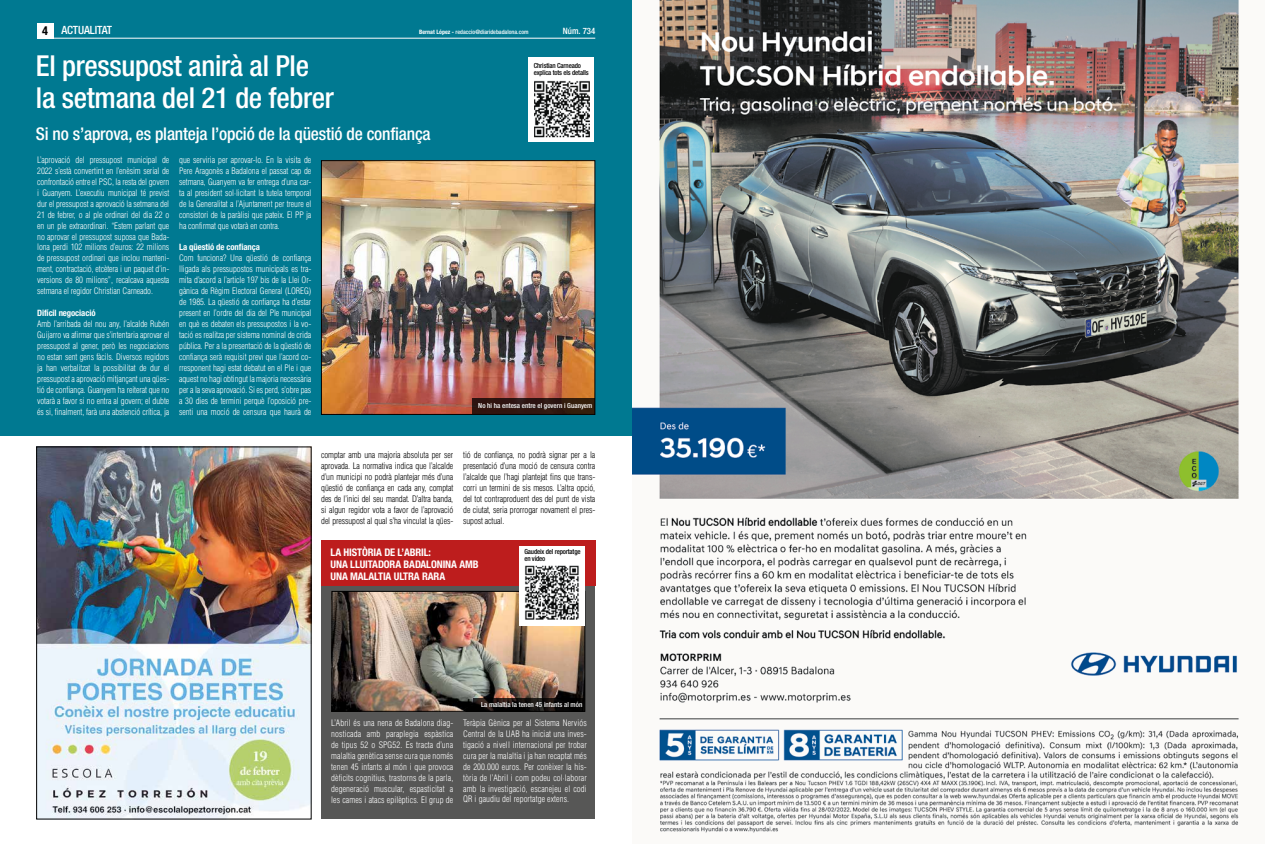
<style>
.page{position:relative;width:1265px;height:844px;background:#fff}
.page>*{position:absolute;margin:0;border:0;box-sizing:border-box;transform-origin:0 0}
.t1{font:500 condensed 28.88px/32.4px "Helvetica Neue";letter-spacing:-.01em;color:#fff}
.t2{font:500 condensed 17.5px "Helvetica Neue";letter-spacing:-.01em;color:#fff}
.t3{font:500 condensed 11.38px "Helvetica Neue";letter-spacing:-.01em;color:#fff}
.t4{font:700 condensed 10.5px/12.2px "Helvetica Neue";letter-spacing:-.01em;color:#fff}
.t5{font:300 condensed 8.75px/10.9px "Helvetica";letter-spacing:-.01em;color:#fff;text-align:justify}
.t6{font:300 condensed 8.75px/10.9px "Helvetica";letter-spacing:-.01em;color:#000;text-align:justify}
.t7{font:700 condensed 8.75px "Helvetica Neue";letter-spacing:-.01em;color:#fff}
.t8{font:500 condensed 8.75px "Helvetica Neue";color:#fff}
.t9{font:500 condensed 7px/7px "Helvetica Neue";letter-spacing:-.02em;color:#000}
.t10{font:500 condensed 7px "Helvetica Neue";color:#fff}
.t11{font:500 condensed 6.04px "Helvetica Neue";color:#fff}
.s1{font-weight:700;font-size:12.25px}
.s2{font-weight:700}
</style>
<div class="page">
<div style="left:0;top:0;width:633px;height:435px;background:#007991"></div>
<img style="left:39px;top:448px;width:270px;height:369px">
<img style="left:323px;top:162px;width:270px;height:250px">
<div style="left:321px;top:160px;width:274px;height:254px;border:1px solid #000"></div>
<div style="left:472px;top:398px;width:123px;height:16px;background:#301710"></div>
<div style="left:321px;top:578px;width:274px;height:241px;background:#575756"></div>
<div style="left:321px;top:539px;width:274px;height:46px;background:#bd1d1d"></div>
<img style="left:334px;top:593px;width:249px;height:116px">
<div style="left:332px;top:591px;width:253px;height:120px;border:1px solid #000"></div>
<svg style="left:473px;top:697px;width:112px;height:14px;background:#17110f"></svg>
<div style="left:37px;top:24px;width:17px;height:15px;background:#fff"></div>
<hr style="left:37px;top:38px;width:558px;height:1px;background:#fff">
<img style="left:632px;top:0;width:607px;height:833px">
<div style="left:519px;top:546px;width:66px;height:79px;background:#fff"></div>
<img style="left:525px;top:565px;width:54px;height:55px">
<div style="left:528px;top:58px;width:66px;height:84px;background:#fff"></div>
<img style="left:534px;top:80px;width:55px;height:58px">
<h3 class="t3" style="left:42px;top:23px;width:72px"><span class="s1">4</span> ACTUALITAT</h3>
<p class="t11" style="left:419px;top:28px;width:111px"><span class="s2">Bernat López -</span> redaccio@diaridebadalona.com</p>
<p class="t8" style="left:563px;top:26px;width:34px">Núm. 734</p>
<h1 class="t1" style="left:36px;top:49px;width:299px">El pressupost anirà al Ple la setmana del 21 de febrer</h1>
<h2 class="t2" style="left:36px;top:124px;width:396px">Si no s’aprova, es planteja l’opció de la qüestió de confiança</h2>
<p class="t5" style="left:37px;top:154px;width:134px">L’aprovació del pressupost municipal de 2022 s’està convertint en l’enèsim serial de confrontació entre el PSC, la resta del govern i Guanyem. L’executiu municipal té previst dur el pressupost a aprovació la setmana del 21 de febrer, o al ple ordinari del dia 22 o en un ple extraordinari. “Estem parlant que no aprovar el pressupost suposa que Bada&shy;lona perdi 102 milions d’euros: 22 milions de pressupost ordinari que inclou manteni&shy;ment, contractació, etcètera i un paquet d’in&shy;versions de 80 milions”, recalcava aquesta setmana el regidor Christian Carneado.</p>
<p class="t7" style="left:37px;top:307px;width:60px">Difícil negociació</p>
<p class="t5" style="left:37px;top:318px;width:134px">Amb l’arribada del nou any, l’alcalde Rubén Guijarro va afirmar que s’intentaria aprovar el pressupost al gener, però les negociacions no estan sent gens fàcils. Diversos regidors ja han verbalitzat la possibilitat de dur el pressupost a aprovació mitjançant una qües&shy;tió de confiança. Guanyem ha reiterat que no votarà a favor si no entra al govern; el dubte és si, finalment, farà una abstenció crítica, ja</p>
<p class="t5" style="left:179px;top:154px;width:134px">que serviria per aprovar-lo. En la visita de Pere Aragonès a Badalona el passat cap de setmana, Guanyem va fer entrega d’una car&shy;ta al president sol·licitant la tutela temporal de la Generalitat a l’Ajuntament per treure el consistori de la paràlisi que pateix. El PP ja ha confirmat que votarà en contra.</p>
<p class="t7" style="left:179px;top:242px;width:82px">La qüestió de confiança</p>
<p class="t5" style="left:179px;top:252px;width:134px">Com funciona? Una qüestió de confiança lligada als pressupostos municipals es tra&shy;mita d’acord a l’article 197 bis de la Llei Or&shy;gànica de Règim Electoral General (LOREG) de 1985. La qüestió de confiança ha d’estar present en l’ordre del dia del Ple municipal en què es debaten els pressupostos i la vo&shy;tació es realitza per sistema nominal de crida pública. Per a la presentació de la qüestió de confiança serà requisit previ que l’acord co&shy;rresponent hagi estat debatut en el Ple i que aquest no hagi obtingut la majoria necessària per a la seva aprovació. Si es perd, s’obre pas a 30 dies de termini perquè l’oposició pre&shy;senti una moció de censura que haurà de</p>
<p class="t9" style="left:534px;top:62px;width:56px">Christian Carneado explica tots els detalls</p>
<p class="t10" style="left:478px;top:401px;width:116px">No hi ha entesa entre el govern i Guanyem</p>
<p class="t6" style="left:321px;top:449px;width:134px">comptar amb una majoria absoluta per ser aprovada. La normativa indica que l’alcalde d’un municipi no podrà plantejar més d’una qüestió de confiança en cada any, comptat des de l’inici del seu mandat. D’altra banda, si algun regidor vota a favor de l’aprovació del pressupost al qual s’ha vinculat la qües-</p>
<p class="t6" style="left:463px;top:449px;width:134px">tió de confiança, no podrà signar per a la presentació d’una moció de censura contra l’alcalde que l’hagi plantejat fins que trans&shy;corri un termini de sis mesos. L’altra opció, del tot contraproduent des del punt de vista de ciutat, seria prorrogar novament el pres&shy;supost actual.</p>
<p class="t4" style="left:331px;top:545px;width:149px">LA HISTÒRIA DE L’ABRIL:<br>UNA LLUITADORA BADALONINA AMB<br>UNA MALALTIA ULTRA RARA</p>
<p class="t9" style="left:524px;top:548px;width:58px">Gaudeix del reportatge en vídeo</p>
<p class="t5" style="left:331px;top:717px;width:124px">L’Abril és una nena de Badalona diag&shy;nosticada amb paraplegia espàstica de tipus 52 o SPG52. Es tracta d’una malaltia genètica sense cura que només tenen 45 infants al món i que provoca dèficits cognitius, trastorns de la parla, degeneració muscular, espasticitat a les cames i atacs epilèptics. El grup de</p>
<p class="t10" style="left:481px;top:700px;width:103px">La malaltia la tenen 45 infants al món</p>
<p class="t5" style="left:463px;top:717px;width:125px">Teràpia Gènica per al Sistema Nerviós Central de la UAB ha iniciat una inves&shy;tigació a nivell internacional per trobar cura per la malaltia i ja han recaptat més de 200.000 euros. Per conèixer la his&shy;tòria de l’Abril i com podeu col·laborar amb la investigació, escanejeu el codi QR i gaudiu del reportatge extens.</p>
</div>
